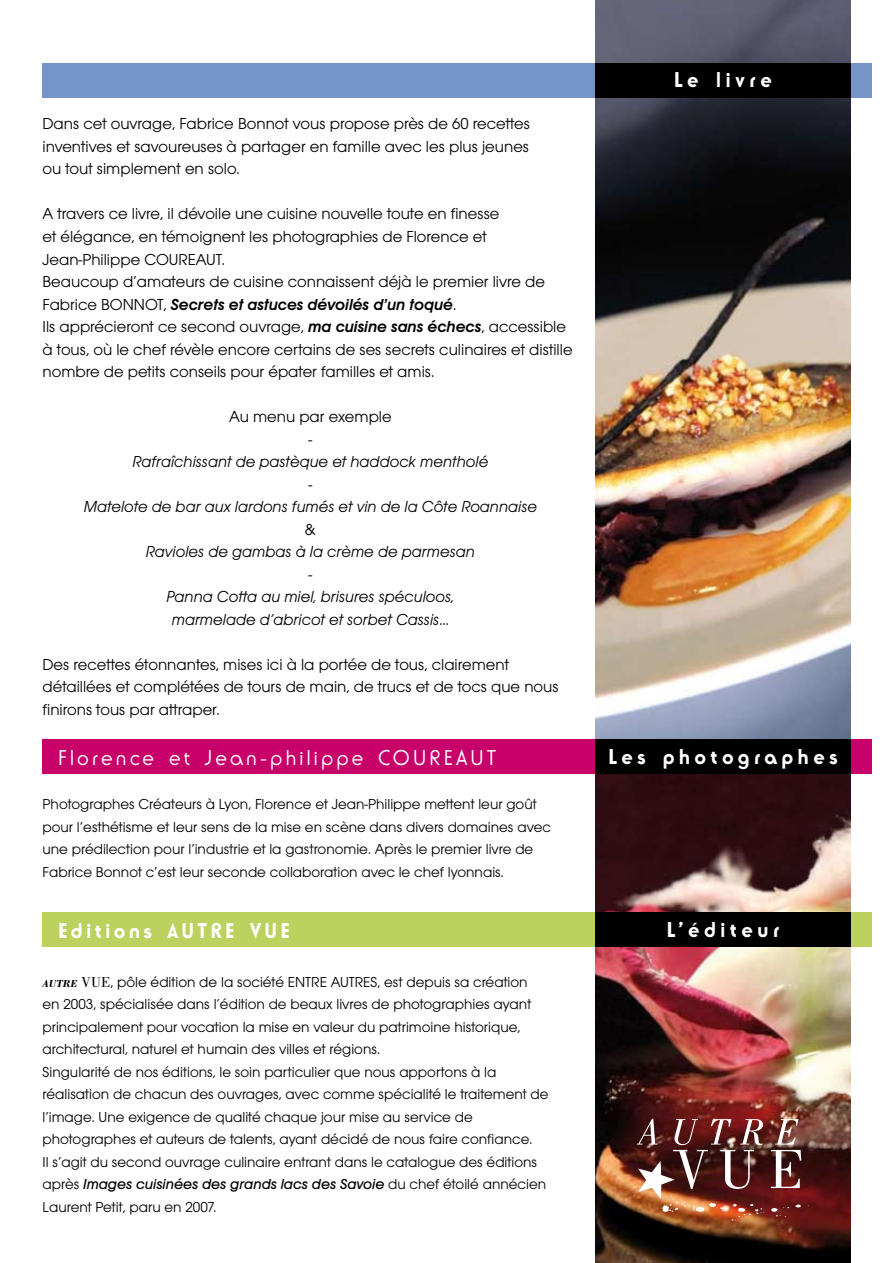
<style>
.page{position:relative;width:893px;height:1263px;background:#fff}
.page>*{position:absolute;margin:0;border:0;box-sizing:border-box;transform-origin:0 0}
.t1{font:700 21px "Ronda IT Cby BT";letter-spacing:.2em;color:#fff}
.t2{font:300 21px "Ronda IT Cby BT";letter-spacing:.15em;color:#fff}
.t3{font:700 21px "Ronda IT Cby BT";letter-spacing:.15em;color:#fff}
.t4{font:16.5px/22.5px "Avant Garde Gothic Itc T";color:#000}
.t5{font:italic 16.5px/22.5px "Avant Garde Gothic Itc T";color:#000;text-align:center}
.t6{font:15px/22.5px "Avant Garde Gothic Itc T";color:#000}
.s1{font-weight:600;font-style:italic}
.s2{font-style:normal}
.s3{font-family:"Bodoni";font-weight:700;font-style:italic;font-size:10.5px}
.s4{font-family:"Bodoni"}
.s5{font-weight:500;font-style:italic}
</style>
<div class="page">
<img style="left:595px;top:0;width:255px;height:740px">
<img style="left:595px;top:774px;width:255px;height:489px">
<div style="left:43px;top:64px;width:829px;height:34px;background:#7595c8"></div>
<div style="left:43px;top:740px;width:829px;height:34px;background:#c8006a"></div>
<div style="left:43px;top:913px;width:829px;height:34px;background:#bcd15e"></div>
<div style="left:595px;top:64px;width:255px;height:34px;background:#000"></div>
<div style="left:595px;top:740px;width:255px;height:34px;background:#000"></div>
<div style="left:595px;top:913px;width:255px;height:34px;background:#000"></div>
<svg style="left:771px;top:1150px;width:30px;height:38px"></svg>
<svg style="left:775px;top:1119px;width:23px;height:25px"></svg>
<svg style="left:770px;top:1204px;width:39px;height:13px"></svg>
<img style="left:637px;top:1119px;width:127px;height:102px">
<p class="t4" style="left:43px;top:112px;width:489px;text-align:justify">Dans cet ouvrage, Fabrice Bonnot vous propose près de 60 recettes inventives et savoureuses à partager en famille avec les plus jeunes ou tout simplement en solo.</p>
<p class="t4" style="left:43px;top:202px;width:532px">A travers ce livre, il dévoile une cuisine nouvelle toute en finesse<br>et élégance, en témoignent les photographies de Florence et Jean-Philippe COUREAUT.<br>Beaucoup d’amateurs de cuisine connaissent déjà le premier livre de Fabrice BONNOT, <span class="s1">Secrets et astuces dévoilés d’un toqué</span>.<br>Ils apprécieront ce second ouvrage, <span class="s1">ma cuisine sans échecs</span>, accessible à tous, où le chef révèle encore certains de ses secrets culinaires et distille nombre de petits conseils pour épater familles et amis.</p>
<p class="t4" style="left:229px;top:405px;width:164px;text-align:center">Au menu par exemple -</p>
<p class="t5" style="left:132px;top:450px;width:357px">Rafraîchissant de pastèque et haddock mentholé</p>
<p class="t4" style="left:308px;top:473px;width:5px">-</p>
<p class="t5" style="left:84px;top:495px;width:455px">Matelote de bar aux lardons fumés et vin de la Côte Roannaise</p>
<p class="t4" style="left:305px;top:518px;width:13px">&amp;</p>
<p class="t5" style="left:146px;top:540px;width:330px">Ravioles de gambas à la crème de parmesan</p>
<p class="t4" style="left:308px;top:563px;width:5px">-</p>
<p class="t5" style="left:166px;top:585px;width:289px">Panna Cotta au miel, brisures spéculoos, marmelade d’abricot et sorbet Cassis<span class="s2">...</span></p>
<p class="t4" style="left:43px;top:653px;width:518px">Des recettes étonnantes, mises ici à la portée de tous, clairement détaillées et complétées de tours de main, de trucs et de tocs que nous finirons tous par attraper.</p>
<h1 class="t2" style="left:58px;top:745px;width:440px">Florence et Jean-philippe COUREAUT</h1>
<p class="t6" style="left:43px;top:792px;width:510px">Photographes Créateurs à Lyon, Florence et Jean-Philippe mettent leur goût pour l’esthétisme et leur sens de la mise en scène dans divers domaines avec une prédilection pour l’industrie et la gastronomie. Après le premier livre de Fabrice Bonnot c’est leur seconde collaboration avec le chef lyonnais.</p>
<h1 class="t3" style="left:58px;top:918px;width:234px">Editions AUTRE VUE</h1>
<p class="t6" style="left:43px;top:970px;width:508px"><span class="s3">AUTRE</span> <span class="s4">VUE</span>, pôle édition de la société ENTRE AUTRES, est depuis sa création<br>en 2003, spécialisée dans l’édition de beaux livres de photographies ayant principalement pour vocation la mise en valeur du patrimoine historique, architectural, naturel et humain des villes et régions.<br>Singularité de nos éditions, le soin particulier que nous apportons à la réalisation de chacun des ouvrages, avec comme spécialité le traitement de l’image. Une exigence de qualité chaque jour mise au service de photographes et auteurs de talents, ayant décidé de nous faire confiance.<br>Il s’agit du second ouvrage culinaire entrant dans le catalogue des éditions après <span class="s5">Images cuisinées des grands lacs des Savoie</span> du chef étoilé annécien Laurent Petit, paru en 2007.</p>
<h1 class="t1" style="left:674px;top:67px;width:100px">Le livre</h1>
<h1 class="t1" style="left:608px;top:743px;width:231px">Les photographes</h1>
<h1 class="t1" style="left:666px;top:916px;width:114px">L’éditeur</h1>
</div>
